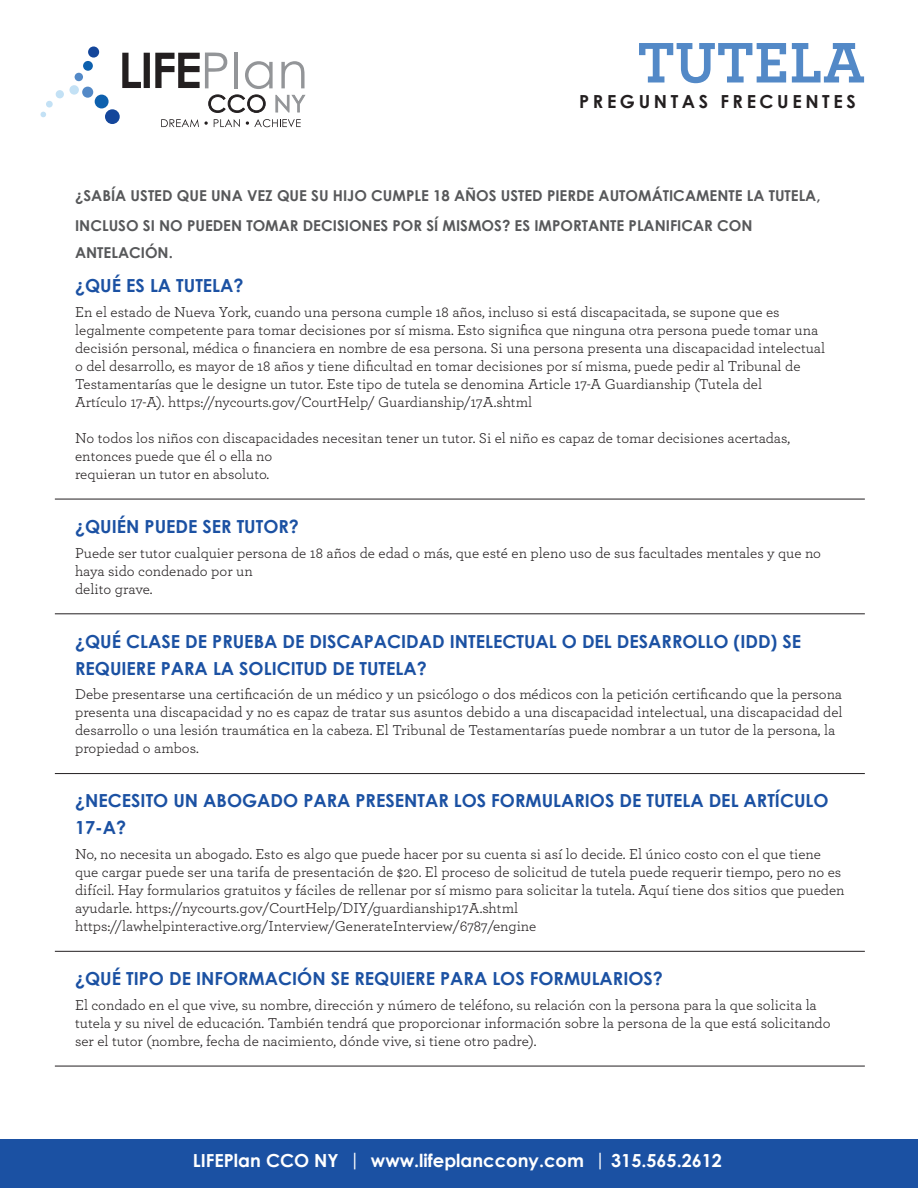
<style>
.page{position:relative;width:918px;height:1188px;background:#fff}
.page>*{position:absolute;margin:0;border:0;box-sizing:border-box;transform-origin:0 0}
.t1{font:700 60px "Archer";letter-spacing:.01em;color:#5389c7}
.H3_BLUE{font:700 18px/27px "Century Gothic";color:#1b51a3}
.Body_Lg{font:700 18px "Century Gothic";color:#fff}
.t2{font:700 18px "Century Gothic";letter-spacing:.2em;color:#231f20}
.Body_Table{font:15px/18px "Archer";color:#231f20}
.H3_BLUE-2{font:15px/18px "Archer";color:#231f20}
.H4_GRAY{font:700 15px/27px "Century Gothic";color:#57585a}
.s1{font-weight:400}
</style>
<div class="page">
<svg style="left:122px;top:52px;width:19px;height:36px"></svg>
<div style="left:144px;top:53px;width:6px;height:35px;border:3px solid #231f20"></div>
<svg style="left:155px;top:52px;width:150px;height:61px"></svg>
<svg style="left:161px;top:119px;width:47px;height:8px"></svg>
<svg style="left:214px;top:119px;width:26px;height:8px"></svg>
<svg style="left:246px;top:119px;width:55px;height:8px"></svg>
<svg style="left:40px;top:112px;width:6px;height:5px"></svg>
<div style="left:46px;top:101px;width:7px;height:7px;background:#c3e1f5;border-radius:50%"></div>
<div style="left:56px;top:90px;width:8px;height:8px;background:#c3e1f5;border-radius:50%"></div>
<div style="left:69px;top:85px;width:10px;height:10px;background:#c3e1f5;border-radius:50%"></div>
<div style="left:82px;top:87px;width:11px;height:11px;background:#5389c7;border-radius:50%"></div>
<div style="left:95px;top:95px;width:14px;height:13px;background:#0d60ae;border-radius:50%"></div>
<div style="left:105px;top:109px;width:15px;height:15px;background:#14469b;border-radius:50%"></div>
<div style="left:75px;top:73px;width:8px;height:8px;background:#5389c7;border-radius:50%"></div>
<div style="left:83px;top:61px;width:10px;height:10px;background:#0d60ae;border-radius:50%"></div>
<div style="left:88px;top:46px;width:11px;height:12px;background:#14469b;border-radius:50%"></div>
<div style="left:0;top:1139px;width:918px;height:49px;background:#1b51a3"></div>
<hr style="left:55px;top:499px;width:810px;height:1px;background:#231f20">
<hr style="left:55px;top:613px;width:810px;height:1px;background:#231f20">
<hr style="left:55px;top:773px;width:810px;height:1px;background:#231f20">
<hr style="left:55px;top:951px;width:810px;height:1px;background:#231f20">
<hr style="left:55px;top:1066px;width:810px;height:1px;background:#231f20">
<p class="t1" style="left:638px;top:15px;width:229px">TUTELA</p>
<p class="t2" style="left:579px;top:88px;width:278px">PREGUNTAS FRECUENTES</p>
<p class="H4_GRAY" style="left:75px;top:181px;width:747px">¿SABÍA USTED QUE UNA VEZ QUE SU HIJO CUMPLE 18 AÑOS USTED PIERDE AUTOMÁTICAMENTE LA TUTELA,</p>
<p class="H4_GRAY" style="left:75px;top:212px;width:679px">INCLUSO SI NO PUEDEN TOMAR DECISIONES POR SÍ MISMOS? ES IMPORTANTE PLANIFICAR CON<br>ANTELACIÓN.</p>
<p class="H3_BLUE" style="left:75px;top:271px;width:170px">¿QUÉ ES LA TUTELA?</p>
<p class="Body_Table" style="left:75px;top:302px;width:752px">En el estado de Nueva York, cuando una persona cumple 18 años, incluso si está discapacitada, se supone que es legalmente competente para tomar decisiones por sí misma. Esto significa que ninguna otra persona puede tomar una decisión personal, médica o financiera en nombre de esa persona. Si una persona presenta una discapacidad intelectual o del desarrollo, es mayor de 18 años y tiene dificultad en tomar decisiones por sí misma, puede pedir al Tribunal de Testamentarías que le designe un tutor. Este tipo de tutela se denomina Article 17-A Guardianship (Tutela del</p>
<p class="Body_Table" style="left:75px;top:392px;width:459px">Artículo 17-A). https://nycourts.gov/CourtHelp/ Guardianship/17A.shtml</p>
<p class="Body_Table" style="left:75px;top:428px;width:717px">No todos los niños con discapacidades necesitan tener un tutor. Si el niño es capaz de tomar decisiones acertadas, entonces puede que él o ella no</p>
<p class="Body_Table" style="left:75px;top:464px;width:196px">requieran un tutor en absoluto.</p>
<p class="H3_BLUE" style="left:75px;top:512px;width:225px">¿QUIÉN PUEDE SER TUTOR?</p>
<p class="Body_Table" style="left:75px;top:543px;width:748px">Puede ser tutor cualquier persona de 18 años de edad o más, que esté en pleno uso de sus facultades mentales y que no haya sido condenado por un</p>
<p class="Body_Table" style="left:75px;top:579px;width:79px">delito grave.</p>
<p class="H3_BLUE" style="left:75px;top:627px;width:728px">¿QUÉ CLASE DE PRUEBA DE DISCAPACIDAD INTELECTUAL O DEL DESARROLLO (IDD) SE<br>REQUIERE PARA LA SOLICITUD DE TUTELA?</p>
<p class="Body_Table" style="left:75px;top:685px;width:769px">Debe presentarse una certificación de un médico y un psicólogo o dos médicos con la petición certificando que la persona presenta una discapacidad y no es capaz de tratar sus asuntos debido a una discapacidad intelectual, una discapacidad del desarrollo o una lesión traumática en la cabeza. El Tribunal de Testamentarías puede nombrar a un tutor de la persona, la propiedad o ambos.</p>
<p class="H3_BLUE" style="left:75px;top:786px;width:755px">¿NECESITO UN ABOGADO PARA PRESENTAR LOS FORMULARIOS DE TUTELA DEL ARTÍCULO<br>17-A?</p>
<p class="Body_Table" style="left:75px;top:844px;width:771px">No, no necesita un abogado. Esto es algo que puede hacer por su cuenta si así lo decide. El único costo con el que tiene que cargar puede ser una tarifa de presentación de $20. El proceso de solicitud de tutela puede requerir tiempo, pero no es difícil. Hay formularios gratuitos y fáciles de rellenar por sí mismo para solicitar la tutela. Aquí tiene dos sitios que pueden ayudarle. https://nycourts.gov/CourtHelp/DIY/guardianship17A.shtml</p>
<p class="Body_Table" style="left:75px;top:916px;width:463px">https://lawhelpinteractive.org/Interview/GenerateInterview/6787/engine</p>
<p class="H3_BLUE" style="left:75px;top:964px;width:589px">¿QUÉ TIPO DE INFORMACIÓN SE REQUIERE PARA LOS FORMULARIOS?</p>
<p class="H3_BLUE-2" style="left:75px;top:995px;width:757px">El condado en el que vive, su nombre, dirección y número de teléfono, su relación con la persona para la que solicita la tutela y su nivel de educación. También tendrá que proporcionar información sobre la persona de la que está solicitando ser el tutor (nombre, fecha de nacimiento, dónde vive, si tiene otro padre).</p>
<p class="Body_Lg" style="left:193px;top:1147px;width:531px">LIFEPlan CCO NY <span class="s1">|</span> www.lifeplanccony.com <span class="s1">|</span> 315.565.2612</p>
</div>
